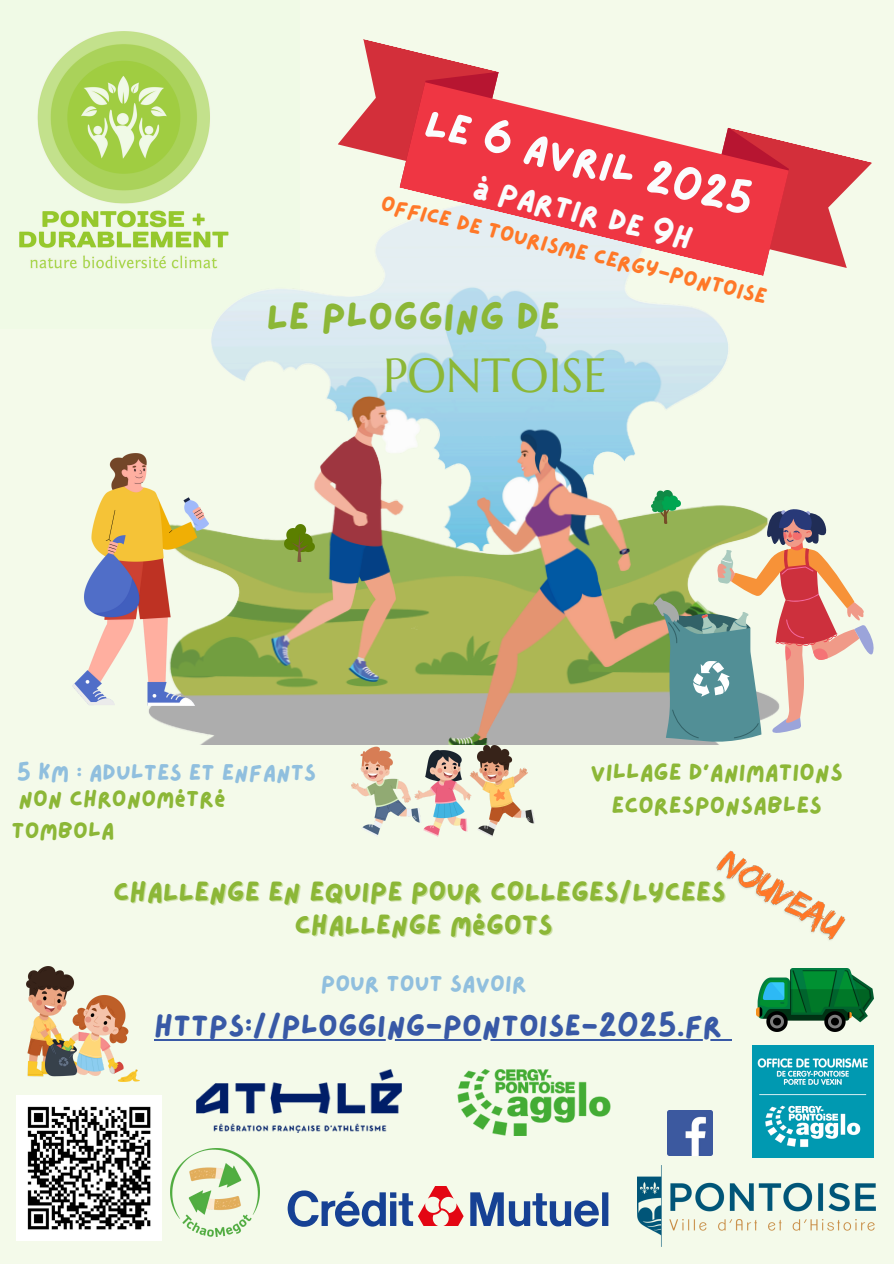
<style>
.page{position:relative;width:894px;height:1264px;background:#fff}
.page>*{position:absolute;margin:0;border:0;box-sizing:border-box;transform-origin:0 0}
.t1{font:47.85px "Marcellus";color:#8cb737}
.t2{font:42px "Lazydog";color:#fafcfd}
.t3{font:39px "Lazydog";color:#8cb737}
.t4{font:30.9px "Lazydog";color:#fafcfd}
.t5{font:30.6px "Lazydog";color:#3859a6}
.t6{font:27.75px "Lazydog";color:#8cb737}
.t7{font:23.85px "Lazydog";color:#8cb737}
.t8{font:23.1px "Lazydog";color:#90bfde}
.t9{font:22.95px "Lazydog";color:#8cb737}
.t10{font:21.9px "Lazydog";color:#ff7828}
</style>
<div class="page">
<div style="left:0;top:0;width:893px;height:1263px;background:#f4faea"></div>
<img style="left:19px;top:31px;width:191px;height:238px">
<img style="left:111px;top:200px;width:617px;height:544px">
<img style="left:651px;top:490px;width:29px;height:34px">
<img style="left:284px;top:524px;width:30px;height:37px">
<svg style="left:411px;top:626px;width:7px;height:4px"></svg>
<img style="left:351px;top:745px;width:183px;height:91px">
<img style="left:73px;top:453px;width:135px;height:252px">
<img style="left:27px;top:966px;width:112px;height:115px">
<svg style="left:653px;top:505px;width:221px;height:238px"></svg>
<img style="left:756px;top:968px;width:117px;height:63px">
<img style="left:637px;top:1165px;width:238px;height:81px">
<svg style="left:788px;top:142px;width:84px;height:126px"></svg>
<svg style="left:337px;top:39px;width:161px;height:163px"></svg>
<svg style="left:399px;top:82px;width:389px;height:194px;fill:#ef3643"></svg>
<img style="left:197px;top:1069px;width:205px;height:63px">
<img style="left:667px;top:1110px;width:45px;height:45px">
<img style="left:16px;top:1095px;width:145px;height:145px">
<img style="left:170px;top:1148px;width:89px;height:88px">
<svg style="left:287px;top:1186px;width:321px;height:40px"></svg>
<img style="left:752px;top:1045px;width:120px;height:112px">
<img style="left:457px;top:1069px;width:153px;height:66px">
<hr style="left:154px;top:1039px;width:568px;height:1px;background:#3859a6">
<img style="left:716px;top:850px;width:130px;height:90px">
<p class="t2" style="left:431px;top:101px;width:337px;rotate:14deg">LE 6 AVRIL 2025</p>
<h2 class="t4" style="left:477px;top:171px;width:226px;rotate:14deg">À PARTIR DE 9H</h2>
<p class="t10" style="left:384px;top:192px;width:398px;rotate:14deg">OFFICE DE TOURISME CERGY-PONTOISE</p>
<p class="t3" style="left:266px;top:297px;width:295px">LE PLOGGING DE</p>
<p class="t1" style="left:383px;top:345px;width:225px">PONTOISE</p>
<p class="t8" style="left:17px;top:761px;width:301px">5 KM : ADULTES ET ENFANTS</p>
<p class="t7" style="left:590px;top:761px;width:254px">VILLAGE D'ANIMATIONS</p>
<p class="t7" style="left:611px;top:794px;width:212px">ECORESPONSABLES</p>
<p class="t9" style="left:18px;top:787px;width:209px">NON CHRONOMÉTRÉ</p>
<p class="t9" style="left:11px;top:819px;width:104px">TOMBOLA</p>
<p class="t6" style="left:113px;top:878px;width:614px">CHALLENGE EN EQUIPE POUR COLLEGES/LYCEES</p>
<p class="t6" style="left:294px;top:911px;width:259px">CHALLENGE MÉGOTS</p>
<p class="t8" style="left:320px;top:972px;width:207px">POUR TOUT SAVOIR</p>
<h3 class="t5" style="left:154px;top:1011px;width:569px">HTTPS://PLOGGING-PONTOISE-2025.FR</h3>
</div>
